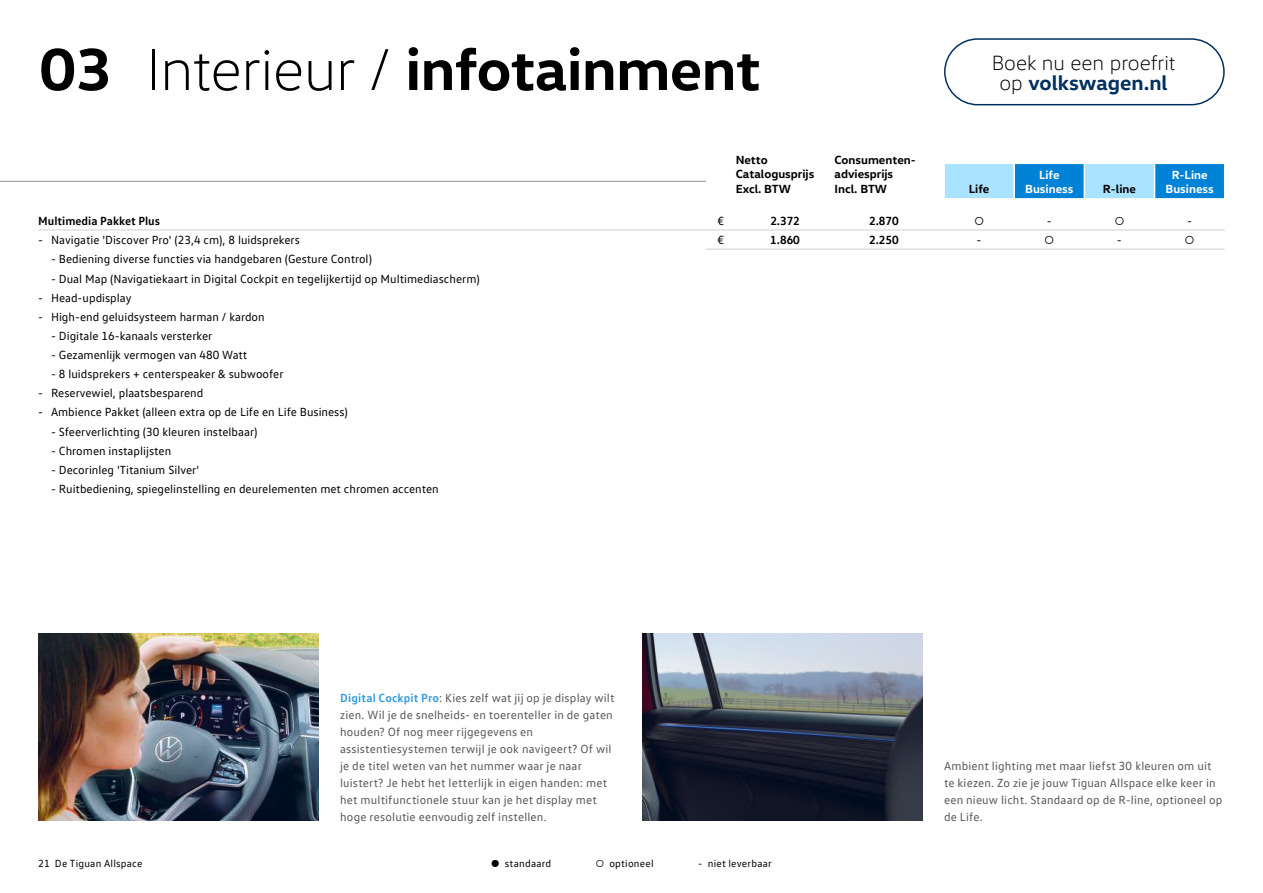
<style>
.page{position:relative;width:1263px;height:893px;background:#fff}
.page>*{position:absolute;margin:0;border:0;box-sizing:border-box;transform-origin:0 0}
.t1{font:700 60px "VW Head";letter-spacing:-.01em;color:#000}
.t2{font:300 21px/19.5px "VW Head";color:#000;text-align:center}
.t3{font:12px "VW Text";color:#000}
.t4{font:12px/17px "VW Text";letter-spacing:.015em;color:#575756}
.t5{font:700 12px/14.4px "VW Head";color:#000}
.t6{font:700 12px "VW Text";color:#000}
.t7{font:700 12px/14.4px "VW Head";color:#fff;text-align:center}
.t8{font:10.5px "VW Text";letter-spacing:.02em;color:#000}
.s1{font-weight:300}
.s2{font-weight:700;color:#00305f}
.s3{font-weight:700;color:#339bde}
</style>
<div class="page">
<hr style="left:0;top:181px;width:706px;height:1px;background:#929292">
<svg style="left:38px;top:230px;width:13px;height:1px"></svg>
<hr style="left:51px;top:230px;width:655px;height:1px;background:#d0d0d0">
<hr style="left:706px;top:230px;width:30px;height:1px;background:#d0d0d0">
<hr style="left:736px;top:230px;width:98px;height:1px;background:#d0d0d0">
<hr style="left:834px;top:230px;width:99px;height:1px;background:#d0d0d0">
<hr style="left:944px;top:230px;width:70px;height:1px;background:#d0d0d0">
<hr style="left:1014px;top:230px;width:70px;height:1px;background:#d0d0d0">
<hr style="left:1084px;top:230px;width:70px;height:1px;background:#d0d0d0">
<hr style="left:1154px;top:230px;width:71px;height:1px;background:#d0d0d0">
<hr style="left:706px;top:249px;width:30px;height:1px;background:#d0d0d0">
<hr style="left:736px;top:249px;width:98px;height:1px;background:#d0d0d0">
<hr style="left:834px;top:249px;width:99px;height:1px;background:#d0d0d0">
<hr style="left:944px;top:249px;width:70px;height:1px;background:#d0d0d0">
<hr style="left:1014px;top:249px;width:70px;height:1px;background:#d0d0d0">
<hr style="left:1084px;top:249px;width:70px;height:1px;background:#d0d0d0">
<hr style="left:1154px;top:249px;width:71px;height:1px;background:#d0d0d0">
<svg style="left:944px;top:164px;width:281px;height:35px;background:#5cb6eb"></svg>
<img style="left:38px;top:634px;width:281px;height:187px">
<img style="left:642px;top:634px;width:281px;height:187px">
<div style="left:944px;top:38px;width:281px;height:67px;border:2px solid #00305f;border-radius:33px"></div>
<h1 class="t1" style="left:38px;top:30px;width:724px">03 <span class="s1">Interieur /</span> infotainment</h1>
<p class="t5" style="left:736px;top:152px;width:80px">Netto<br>Catalogusprijs<br>Excl. BTW</p>
<p class="t5" style="left:834px;top:152px;width:83px">Consumenten&shy;adviesprijs<br>Incl. BTW</p>
<h2 class="t2" style="left:992px;top:53px;width:185px">Boek nu een proefrit op <span class="s2">volkswagen.nl</span></h2>
<p class="t5" style="left:969px;top:181px;width:22px">Life</p>
<p class="t7" style="left:1025px;top:167px;width:50px">Life<br>Business</p>
<p class="t5" style="left:1103px;top:181px;width:34px">R-line</p>
<p class="t7" style="left:1165px;top:167px;width:50px">R-Line<br>Business</p>
<p class="t6" style="left:38px;top:213px;width:123px">Multimedia Pakket Plus</p>
<p class="t3" style="left:717px;top:214px;width:8px">€</p>
<p class="t6" style="left:770px;top:213px;width:31px">2.372</p>
<p class="t6" style="left:869px;top:213px;width:31px">2.870</p>
<p class="t3" style="left:974px;top:214px;width:11px">○</p>
<p class="t3" style="left:1047px;top:214px;width:6px">-</p>
<p class="t3" style="left:1115px;top:214px;width:11px">○</p>
<p class="t3" style="left:1187px;top:214px;width:6px">-</p>
<p class="t3" style="left:38px;top:233px;width:263px">- Navigatie 'Discover Pro' (23,4 cm), 8 luidsprekers</p>
<p class="t3" style="left:717px;top:233px;width:8px">€</p>
<p class="t6" style="left:770px;top:232px;width:31px">1.860</p>
<p class="t6" style="left:869px;top:232px;width:31px">2.250</p>
<p class="t3" style="left:977px;top:233px;width:6px">-</p>
<p class="t3" style="left:1044px;top:233px;width:11px">○</p>
<p class="t3" style="left:1117px;top:233px;width:6px">-</p>
<p class="t3" style="left:1185px;top:233px;width:11px">○</p>
<p class="t3" style="left:51px;top:252px;width:322px">- Bediening diverse functies via handgebaren (Gesture Control)</p>
<p class="t3" style="left:51px;top:271px;width:430px">- Dual Map (Navigatiekaart in Digital Cockpit en tegelijkertijd op Multimediascherm)</p>
<p class="t3" style="left:38px;top:290px;width:95px">- Head-updisplay</p>
<p class="t3" style="left:38px;top:309px;width:228px">- High-end geluidsysteem harman / kardon</p>
<p class="t3" style="left:51px;top:328px;width:163px">- Digitale 16-kanaals versterker</p>
<p class="t3" style="left:51px;top:348px;width:198px">- Gezamenlijk vermogen van 480 Watt</p>
<p class="t3" style="left:51px;top:367px;width:234px">- 8 luidsprekers + centerspeaker &amp; subwoofer</p>
<p class="t3" style="left:38px;top:386px;width:167px">- Reservewiel, plaatsbesparend</p>
<p class="t3" style="left:38px;top:405px;width:311px">- Ambience Pakket (alleen extra op de Life en Life Business)</p>
<p class="t3" style="left:51px;top:424px;width:208px">- Sfeerverlichting (30 kleuren instelbaar)</p>
<p class="t3" style="left:51px;top:443px;width:122px">- Chromen instaplijsten</p>
<p class="t3" style="left:51px;top:462px;width:150px">- Decorinleg 'Titanium Silver'</p>
<p class="t3" style="left:51px;top:481px;width:389px">- Ruitbediening, spiegelinstelling en deurelementen met chromen accenten</p>
<p class="t8" style="left:38px;top:857px;width:106px">21 De Tiguan Allspace</p>
<p class="t4" style="left:340px;top:689px;width:276px"><span class="s3">Digital Cockpit Pro</span>: Kies zelf wat jij op je display wilt zien. Wil je de snelheids- en toerenteller in de gaten houden? Of nog meer rijgegevens en assistentiesystemen terwijl je ook navigeert? Of wil je de titel weten van het nummer waar je naar luistert? Je hebt het letterlijk in eigen handen: met het multifunctionele stuur kan je het display met hoge resolutie eenvoudig zelf instellen.</p>
<p class="t8" style="left:491px;top:857px;width:62px">● standaard</p>
<p class="t8" style="left:596px;top:857px;width:59px">○ optioneel</p>
<p class="t8" style="left:698px;top:857px;width:75px">- niet leverbaar</p>
<p class="t4" style="left:944px;top:757px;width:280px">Ambient lighting met maar liefst 30 kleuren om uit te kiezen. Zo zie je jouw Tiguan Allspace elke keer in een nieuw licht. Standaard op de R-line, optioneel op de Life.</p>
</div>
